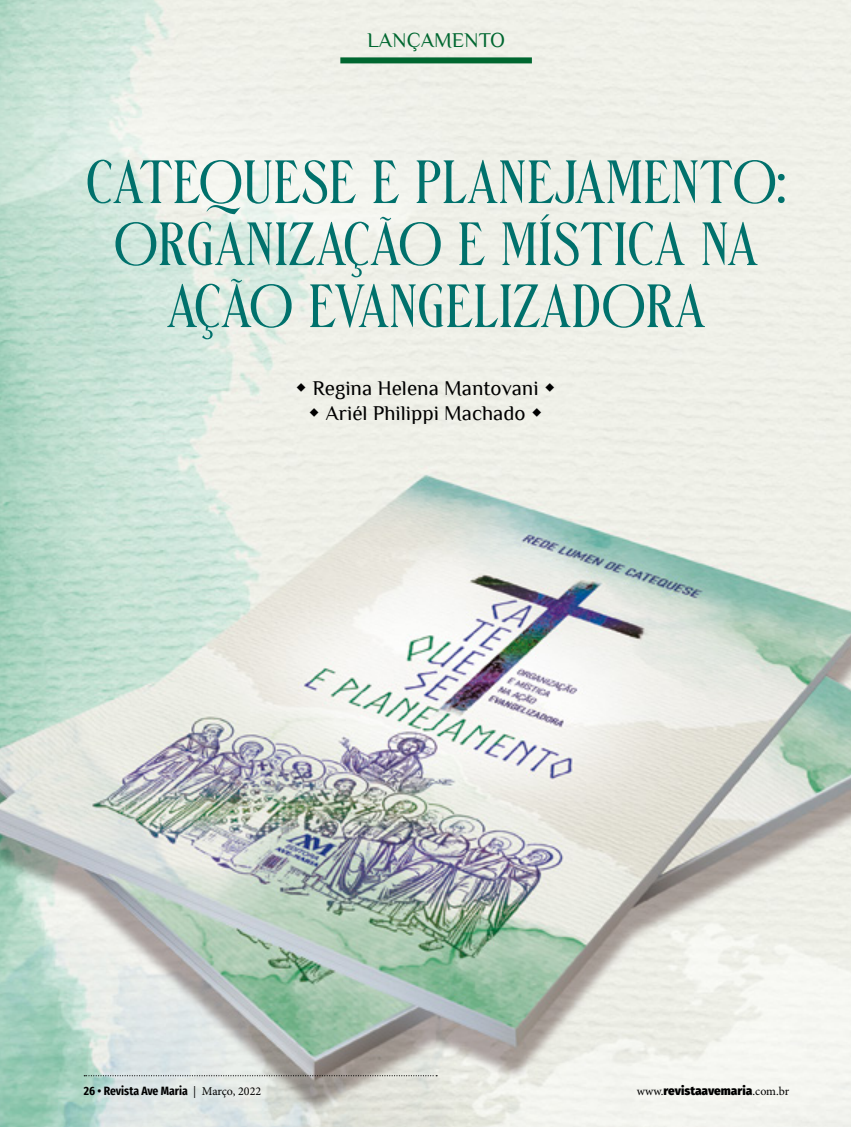
<style>
.page{position:relative;width:851px;height:1127px;background:#fff}
.page>*{position:absolute;margin:0;border:0;box-sizing:border-box;transform-origin:0 0}
.t1{font:60.9px/61.9px "Danielle Harris";color:#00716c;text-align:center}
.t2{font:21px/25.2px "Philosopher";color:#000;text-align:center}
.t3{font:21px "Philosopher";color:#006730}
.t4{font:700 12px "Fira Sans Condensed";color:#000}
.t5{font:900 12px "Fira Sans";color:#000}
.s1{font-family:"Minion Pro";font-weight:400}
</style>
<div class="page">
<img style="left:0;top:0;width:850px;height:1127px">
<div style="left:340px;top:57px;width:192px;height:6px;background:#006730"></div>
<svg style="left:84px;top:1075px;width:353px;height:1px"></svg>
<svg style="left:297px;top:383px;width:8px;height:9px"></svg>
<svg style="left:545px;top:383px;width:9px;height:9px"></svg>
<svg style="left:310px;top:408px;width:8px;height:9px"></svg>
<svg style="left:532px;top:408px;width:9px;height:9px"></svg>
<p class="t3" style="left:367px;top:29px;width:139px">LANÇAMENTO</p>
<p class="t1" style="left:86px;top:151px;width:701px">CATEQUESE E PLANEJAMENTO:<br>ORGANIZAÇÃO E MÍSTICA NA<br>AÇÃO EVANGELIZADORA</p>
<p class="t2" style="left:312px;top:376px;width:227px">Regina Helena Mantovani<br>Ariél Philippi Machado</p>
<p class="t4" style="left:84px;top:1080px;width:179px">26 • Revista Ave Maria <span class="s1">| Março, 2022</span></p>
<p class="t5" style="left:636px;top:1080px;width:154px"><span class="s1">www.</span>revistaavemaria<span class="s1">.com.br</span></p>
</div>
